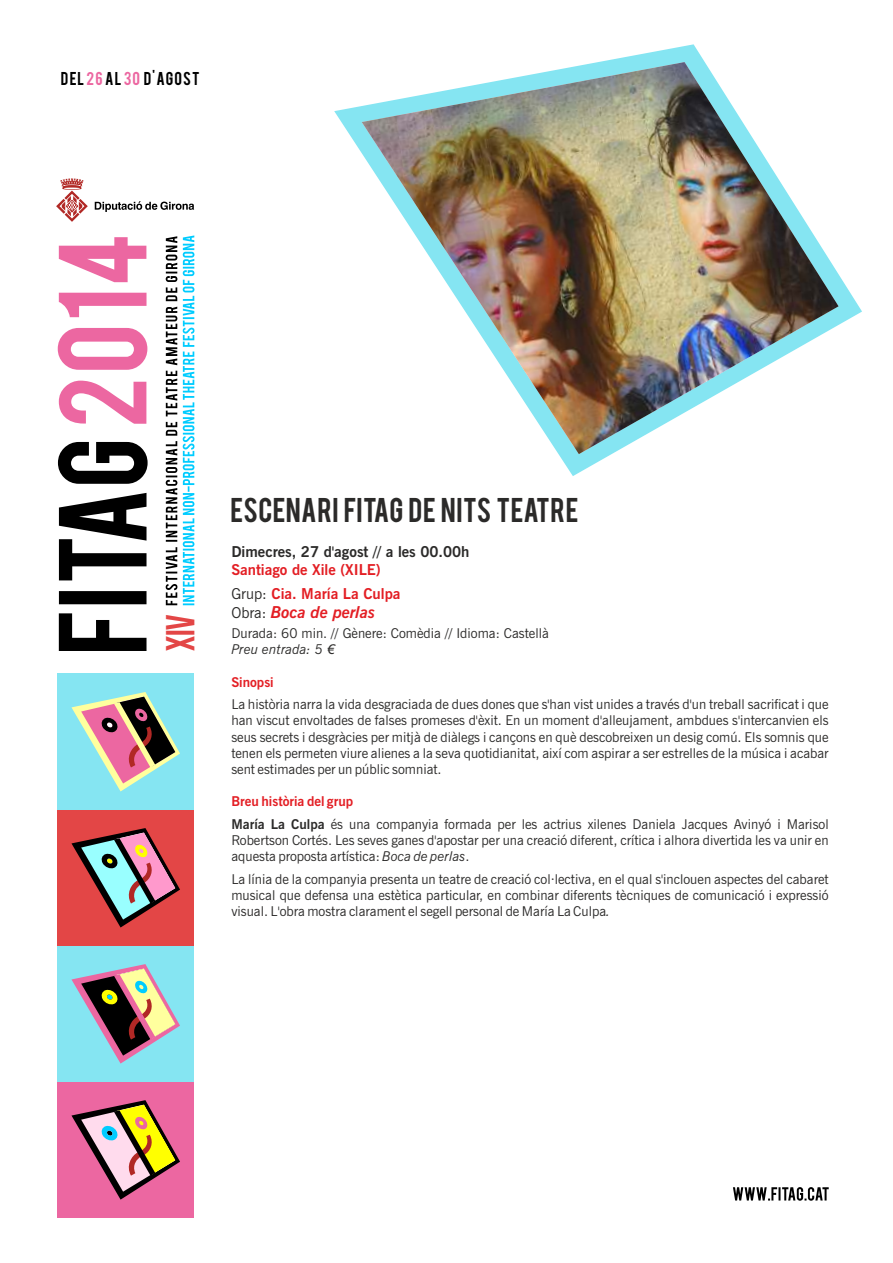
<style>
.page{position:relative;width:893px;height:1263px;background:#fff}
.page>*{position:absolute;margin:0;border:0;box-sizing:border-box;transform-origin:0 0}
.t1{font:31.8px "Bebas";color:#e34646;scale:.91 1}
.t2{font:27px "Bebas";letter-spacing:.015em;color:#2b2a29}
.t3{font:italic 700 16.5px "News Gothic BT";color:#e31e24}
.t4{font:700 15px/23.4px "News Gothic BT";color:#e31e24}
.t5{font:700 15px "News Gothic BT";color:#2b2a29}
.t6{font:14.7px "Bebas";letter-spacing:.085em;color:#000}
.t7{font:13.5px/16.2px "News Gothic BT";color:#2b2a29}
.t8{font:700 13.5px "News Gothic BT";color:#e31e24}
.s1{color:#ec67a1}
.s2{font-weight:400;color:#2b2a29}
.s3{font-weight:400;font-style:normal;font-size:15px;color:#2b2a29}
.s4{font-style:italic}
.s5{font-family:"Arial";font-style:italic}
.s6{font-weight:700;color:#e31e24}
.s7{font-weight:700}
</style>
<div class="page">
<div style="left:58px;top:1082px;width:136px;height:136px;background:#ec67a1"></div>
<div style="left:58px;top:946px;width:136px;height:136px;background:#85e5f2"></div>
<svg style="left:71px;top:1100px;width:109px;height:99px"></svg>
<svg style="left:71px;top:964px;width:109px;height:99px"></svg>
<svg style="left:95px;top:201px;width:99px;height:11px"></svg>
<svg style="left:56px;top:178px;width:32px;height:44px"></svg>
<svg style="left:58px;top:442px;width:90px;height:209px"></svg>
<svg style="left:58px;top:237px;width:89px;height:187px"></svg>
<svg style="left:183px;top:235px;width:11px;height:370px"></svg>
<svg style="left:166px;top:236px;width:11px;height:369px"></svg>
<svg style="left:334px;top:44px;width:528px;height:432px"></svg>
<img style="left:362px;top:62px;width:477px;height:392px">
<div style="left:58px;top:810px;width:136px;height:136px;background:#e34646"></div>
<div style="left:58px;top:674px;width:136px;height:136px;background:#85e5f2"></div>
<svg style="left:71px;top:692px;width:109px;height:99px"></svg>
<svg style="left:71px;top:828px;width:109px;height:99px"></svg>
<svg style="left:733px;top:1187px;width:96px;height:14px"></svg>
<p class="t6" style="left:61px;top:71px;width:140px">DEL<span class="s1">26</span>AL<span class="s1">30</span> D'AGOST</p>
<h1 class="t1" style="left:165px;top:651px;width:44px;rotate:-90deg">XIV</h1>
<h2 class="t2" style="left:231px;top:497px;width:349px">ESCENARI FITAG DE NITS TEATRE</h2>
<p class="t5" style="left:231px;top:546px;width:240px">Dimecres, 27 d'agost // a les 00.00h</p>
<p class="t4" style="left:231px;top:560px;width:171px">Santiago de Xile (XILE)<br><span class="s2">Grup:</span> Cia. María La Culpa</p>
<p class="t3" style="left:231px;top:605px;width:146px"><span class="s3">Obra:</span> Boca de perlas</p>
<p class="t7" style="left:231px;top:627px;width:319px">Durada: 60 min. // Gènere: Comèdia // Idioma: Castellà<br><span class="s4">Preu entrada: 5</span> <span class="s5">€</span></p>
<p class="t8" style="left:231px;top:676px;width:44px">Sinopsi</p>
<p class="t7" style="left:231px;top:698px;width:599px;text-align:justify">La història narra la vida desgraciada de dues dones que s'han vist unides a través d'un treball sacrificat i que han viscut envoltades de falses promeses d'èxit. En un moment d'alleujament, ambdues s'intercanvien els seus secrets i desgràcies per mitjà de diàlegs i cançons en què descobreixen un desig comú. Els somnis que tenen els permeten viure alienes a la seva quotidianitat, així com aspirar a ser estrelles de la música i acabar sent estimades per un públic somniat.</p>
<p class="t7" style="left:231px;top:791px;width:599px;line-height:22.6px"><span class="s6">Breu història del grup<br></span><span class="s7">María La Culpa</span> és una companyia formada per les actrius xilenes Daniela Jacques Avinyó i Marisol</p>
<p class="t7" style="left:231px;top:833px;width:599px">Robertson Cortés. Les seves ganes d'apostar per una creació diferent, crítica i alhora divertida les va unir en aquesta proposta artística: <span class="s4">Boca de perlas</span>.</p>
<p class="t7" style="left:231px;top:872px;width:599px;text-align:justify">La línia de la companyia presenta un teatre de creació col·lectiva, en el qual s'inclouen aspectes del cabaret musical que defensa una estètica particular, en combinar diferents tècniques de comunicació i expressió visual. L'obra mostra clarament el segell personal de María La Culpa<span class="s4">.</span></p>
</div>
